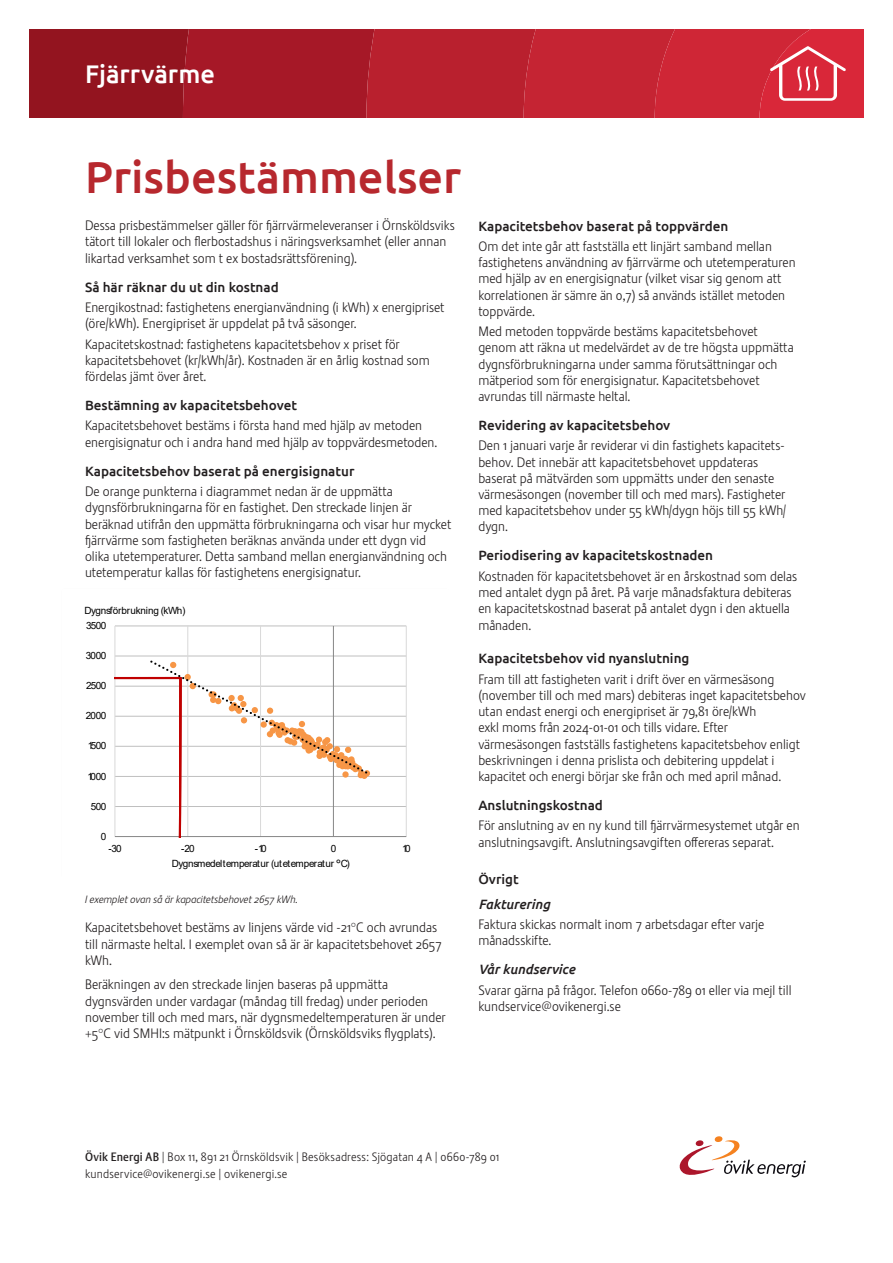
<style>
.page{position:relative;width:893px;height:1263px;background:#fff}
.page>*{position:absolute;margin:0;border:0;box-sizing:border-box;transform-origin:0 0}
.Brödtext{font:500 45px "Ubuntu";color:#b7282e}
.Produktvinjett{font:500 25.5px "Ubuntu";letter-spacing:-.005em;color:#fff}
.Faktarubrik_H2{font:300 13.5px/16.2px "Stalemate Pro";color:#231f20}
.Faktarubrik_H2-2{font:500 13.5px "Ubuntu";color:#231f20}
.Faktarubrik_H2-3{font:italic 500 13.5px "Ubuntu";color:#231f20}
.t1{font:300 12px/16.5px "Stalemate Pro";letter-spacing:.015em;color:#231f20}
.Faktarubrik_H2-4{font:italic 300 10.5px "Stalemate Pro";letter-spacing:-.005em;color:#231f20}
.t2{font:9.9px "Arial";letter-spacing:-.025em;color:#000}
.t3{font:9.9px "Arial";letter-spacing:-.045em;color:#000}
.s1{font-family:"Tahoma"}
.s2{font-weight:500}
</style>
<div class="page">
<svg style="left:680px;top:1136px;width:126px;height:41px"></svg>
<svg style="left:30px;top:30px;width:833px;height:87px"></svg>
<hr style="left:115px;top:806px;width:291px;height:1px;background:#bfbfbf">
<hr style="left:115px;top:776px;width:291px;height:1px;background:#bfbfbf">
<hr style="left:115px;top:746px;width:291px;height:1px;background:#bfbfbf">
<hr style="left:115px;top:716px;width:291px;height:1px;background:#bfbfbf">
<hr style="left:115px;top:686px;width:291px;height:1px;background:#bfbfbf">
<hr style="left:115px;top:656px;width:291px;height:1px;background:#bfbfbf">
<hr style="left:115px;top:626px;width:291px;height:1px;background:#bfbfbf">
<hr style="left:115px;top:626px;width:1px;height:210px;background:#d9d9d9">
<hr style="left:187px;top:626px;width:1px;height:210px;background:#d9d9d9">
<hr style="left:260px;top:626px;width:1px;height:210px;background:#d9d9d9">
<hr style="left:406px;top:626px;width:1px;height:210px;background:#d9d9d9">
<hr style="left:333px;top:626px;width:1px;height:210px;background:#868686">
<hr style="left:115px;top:836px;width:291px;height:1px;background:#868686">
<svg style="left:148px;top:659px;width:222px;height:179px"></svg>
<hr style="left:114px;top:677px;width:67px;height:2px;background:#c00000">
<p class="Produktvinjett" style="left:85px;top:58px;width:131px">Fjärrvärme</p>
<p class="Brödtext" style="left:85px;top:149px;width:378px">Prisbestämmelser</p>
<p class="Faktarubrik_H2" style="left:85px;top:217px;width:371px">Dessa prisbestämmelser gäller för fjärrvärmeleveranser i Örnsköldsviks tätort till lokaler och flerbostadshus i näringsverksamhet (eller annan likartad verksamhet som t ex bostadsrättsförening).</p>
<p class="Faktarubrik_H2-2" style="left:85px;top:278px;width:195px">Så här räknar du ut din kostnad</p>
<p class="Faktarubrik_H2" style="left:85px;top:299px;width:361px">Energikostnad: fastighetens energianvändning (i kWh) x energipriset (öre/kWh). Energipriset är uppdelat på två säsonger.</p>
<p class="Faktarubrik_H2" style="left:85px;top:336px;width:346px">Kapacitetskostnad: fastighetens kapacitetsbehov x priset för kapacitetsbehovet (kr/kWh/år). Kostnaden är en årlig kostnad som fördelas jämt över året.</p>
<p class="Faktarubrik_H2-2" style="left:85px;top:397px;width:213px">Bestämning av kapacitetsbehovet</p>
<p class="Faktarubrik_H2" style="left:85px;top:418px;width:354px">Kapacitetsbehovet bestäms i första hand med hjälp av metoden energisignatur och i andra hand med hjälp av toppvärdesmetoden.</p>
<p class="Faktarubrik_H2-2" style="left:85px;top:462px;width:271px">Kapacitetsbehov baserat på energisignatur</p>
<p class="Faktarubrik_H2" style="left:85px;top:483px;width:368px">De orange punkterna i diagrammet nedan är de uppmätta dygnsförbrukningarna för en fastighet. Den streckade linjen är beräknad utifrån den uppmätta förbrukningarna och visar hur mycket fjärrvärme som fastigheten beräknas använda under ett dygn vid olika utetemperaturer. Detta samband mellan energianvändning och utetemperatur kallas för fastighetens energisignatur.</p>
<p class="t2" style="left:85px;top:603px;width:102px">Dygnsförbrukning (kWh)</p>
<p class="t3" style="left:86px;top:619px;width:22px">3500</p>
<p class="t3" style="left:86px;top:649px;width:22px">3000</p>
<p class="t3" style="left:86px;top:679px;width:22px">2500</p>
<p class="t3" style="left:86px;top:709px;width:22px">2000</p>
<p class="t3" style="left:88px;top:739px;width:20px">1500</p>
<p class="t3" style="left:87px;top:769px;width:20px">1000</p>
<p class="t3" style="left:91px;top:799px;width:17px">500</p>
<p class="t3" style="left:101px;top:829px;width:7px">0</p>
<p class="t3" style="left:108px;top:842px;width:15px">-30</p>
<p class="t3" style="left:181px;top:842px;width:15px">-20</p>
<p class="t3" style="left:255px;top:842px;width:13px">-10</p>
<p class="t3" style="left:331px;top:842px;width:7px">0</p>
<p class="t3" style="left:402px;top:842px;width:10px">10</p>
<p class="t2" style="left:172px;top:857px;width:179px">Dygnsmedeltemperatur (utetemperatur <span class="s1">°</span>C)</p>
<p class="Faktarubrik_H2-4" style="left:85px;top:893px;width:215px">I exemplet ovan så är kapacitetsbehovet 2657 kWh.</p>
<p class="Faktarubrik_H2" style="left:85px;top:919px;width:358px">Kapacitetsbehovet bestäms av linjens värde vid -21°C och avrundas till närmaste heltal. I exemplet ovan så är är kapacitetsbehovet 2657 kWh.</p>
<p class="Faktarubrik_H2" style="left:85px;top:977px;width:362px">Beräkningen av den streckade linjen baseras på uppmätta dygnsvärden under vardagar (måndag till fredag) under perioden november till och med mars, när dygnsmedeltemperaturen är under +5°C vid SMHI:s mätpunkt i Örnsköldsvik (Örnsköldsviks flygplats).</p>
<p class="Faktarubrik_H2-2" style="left:478px;top:217px;width:252px">Kapacitetsbehov baserat på toppvärden</p>
<p class="Faktarubrik_H2" style="left:478px;top:238px;width:319px">Om det inte går att fastställa ett linjärt samband mellan fastighetens användning av fjärrvärme och utetemperaturen med hjälp av en energisignatur (vilket visar sig genom att korrelationen är sämre än 0,7) så används istället metoden toppvärde.</p>
<p class="Faktarubrik_H2" style="left:478px;top:323px;width:317px">Med metoden toppvärde bestäms kapacitetsbehovet genom att räkna ut medelvärdet av de tre högsta uppmätta dygnsförbrukningarna under samma förutsättningar och mätperiod som för energisignatur. Kapacitetsbehovet avrundas till närmaste heltal.</p>
<p class="Faktarubrik_H2-2" style="left:478px;top:417px;width:193px">Revidering av kapacitetsbehov</p>
<p class="Faktarubrik_H2" style="left:478px;top:438px;width:309px">Den 1 januari varje år reviderar vi din fastighets kapacitets&shy;behov. Det innebär att kapacitetsbehovet uppdateras baserat på mätvärden som uppmätts under den senaste värmesäsongen (november till och med mars). Fastigheter med kapacitetsbehov under 55 kWh/dygn höjs till 55 kWh/ dygn.</p>
<p class="Faktarubrik_H2-2" style="left:478px;top:547px;width:236px">Periodisering av kapacitetskostnaden</p>
<p class="Faktarubrik_H2" style="left:478px;top:568px;width:320px">Kostnaden för kapacitetsbehovet är en årskostnad som delas med antalet dygn på året. På varje månadsfaktura debiteras en kapacitetskostnad baserat på antalet dygn i den aktuella månaden.</p>
<p class="Faktarubrik_H2-2" style="left:478px;top:650px;width:213px">Kapacitetsbehov vid nyanslutning</p>
<p class="Faktarubrik_H2" style="left:478px;top:671px;width:329px">Fram till att fastigheten varit i drift över en värmesäsong (november till och med mars) debiteras inget kapacitetsbehov utan endast energi och energipriset är 79,81 öre/kWh<br>exkl moms från 2024-01-01 och tills vidare. Efter värmesäsongen fastställs fastighetens kapacitetsbehov enligt beskrivningen i denna prislista och debitering uppdelat i kapacitet och energi börjar ske från och med april månad.</p>
<p class="Faktarubrik_H2-2" style="left:478px;top:796px;width:126px">Anslutningskostnad</p>
<p class="Faktarubrik_H2" style="left:478px;top:818px;width:323px">För anslutning av en ny kund till fjärrvärmesystemet utgår en anslutningsavgift. Anslutningsavgiften offereras separat.</p>
<p class="Faktarubrik_H2-2" style="left:478px;top:871px;width:42px">Övrigt</p>
<p class="Faktarubrik_H2-3" style="left:478px;top:896px;width:73px">Fakturering</p>
<p class="Faktarubrik_H2" style="left:478px;top:916px;width:288px">Faktura skickas normalt inom 7 arbetsdagar efter varje månadsskifte.</p>
<p class="Faktarubrik_H2-3" style="left:478px;top:961px;width:98px">Vår kundservice</p>
<p class="Faktarubrik_H2" style="left:478px;top:982px;width:315px">Svarar gärna på frågor. Telefon 0660-789 01 eller via mejl till kundservice@ovikenergi.se</p>
<p class="t1" style="left:85px;top:1149px;width:416px"><span class="s2">Övik Energi AB</span> | Box 11, 891 21 Örnsköldsvik | Besöksadress: Sjögatan 4 A | 0660-789 01 kundservice@ovikenergi.se | ovikenergi.se</p>
</div>
